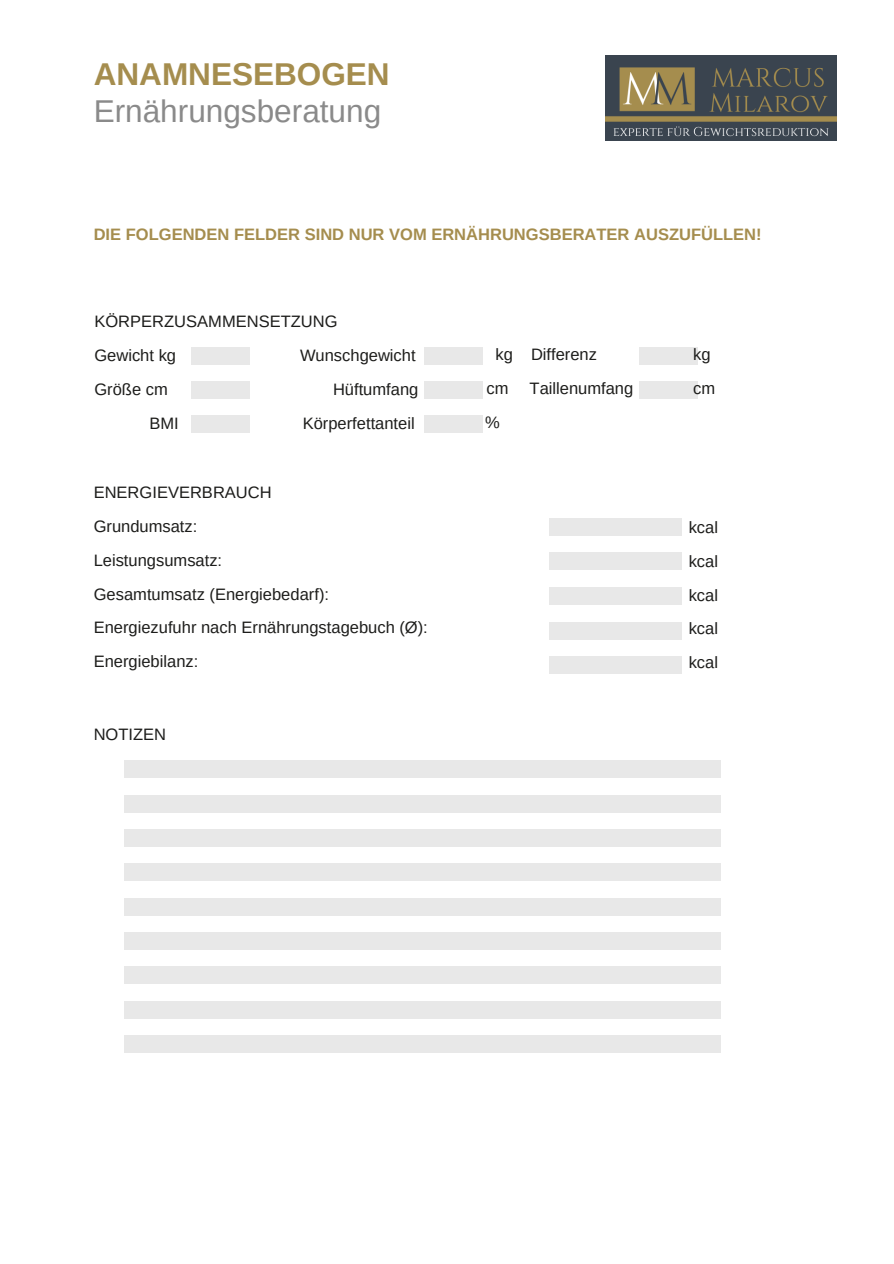
<style>
.page{position:relative;width:894px;height:1264px;background:#fff}
.page>*{position:absolute;margin:0;border:0;box-sizing:border-box;transform-origin:0 0}
.t1{font:31.5px/37.2px "Arimo";color:#8a8a8a}
.t2{font:16.5px/33.8px "Arimo";color:#1d1d1b;text-align:center}
.t3{font:700 16.5px "Arimo";color:#a58d4e}
.s1{font-weight:700;color:#a58d4e}
</style>
<div class="page">
<div style="left:191px;top:347px;width:59px;height:17px;background:#e8e8e8"></div>
<div style="left:191px;top:381px;width:59px;height:17px;background:#e8e8e8"></div>
<div style="left:191px;top:415px;width:59px;height:17px;background:#e8e8e8"></div>
<div style="left:424px;top:347px;width:58px;height:17px;background:#e8e8e8"></div>
<div style="left:424px;top:381px;width:58px;height:17px;background:#e8e8e8"></div>
<div style="left:424px;top:415px;width:58px;height:17px;background:#e8e8e8"></div>
<div style="left:124px;top:760px;width:596px;height:18px;background:#e8e8e8"></div>
<div style="left:124px;top:795px;width:596px;height:17px;background:#e8e8e8"></div>
<div style="left:124px;top:829px;width:596px;height:17px;background:#e8e8e8"></div>
<div style="left:124px;top:863px;width:596px;height:18px;background:#e8e8e8"></div>
<div style="left:124px;top:898px;width:596px;height:17px;background:#e8e8e8"></div>
<div style="left:124px;top:932px;width:596px;height:17px;background:#e8e8e8"></div>
<div style="left:124px;top:966px;width:596px;height:18px;background:#e8e8e8"></div>
<div style="left:124px;top:1001px;width:596px;height:17px;background:#e8e8e8"></div>
<div style="left:124px;top:1035px;width:596px;height:17px;background:#e8e8e8"></div>
<div style="left:548px;top:518px;width:133px;height:17px;background:#e8e8e8"></div>
<div style="left:548px;top:552px;width:133px;height:17px;background:#e8e8e8"></div>
<div style="left:548px;top:587px;width:133px;height:18px;background:#e8e8e8"></div>
<div style="left:548px;top:622px;width:133px;height:17px;background:#e8e8e8"></div>
<div style="left:548px;top:656px;width:133px;height:17px;background:#e8e8e8"></div>
<div style="left:638px;top:347px;width:59px;height:17px;background:#e8e8e8"></div>
<div style="left:638px;top:381px;width:59px;height:17px;background:#e8e8e8"></div>
<img style="left:605px;top:55px;width:230px;height:86px">
<p class="t1" style="left:94px;top:55px;width:297px"><span class="s1">ANAMNESEBOGEN<br></span>Ernährungsberatung</p>
<p class="t3" style="left:94px;top:225px;width:669px">DIE FOLGENDEN FELDER SIND NUR VOM ERNÄHRUNGSBERATER AUSZUFÜLLEN!</p>
<p class="t2" style="left:94px;top:304px;width:244px">KÖRPERZUSAMMENSETZUNG</p>
<p class="t2" style="left:94px;top:338px;width:83px">Gewicht kg</p>
<p class="t2" style="left:300px;top:338px;width:117px">Wunschgewicht</p>
<p class="t2" style="left:94px;top:372px;width:75px">Größe cm</p>
<p class="t2" style="left:333px;top:372px;width:87px">Hüftumfang</p>
<p class="t2" style="left:149px;top:406px;width:31px">BMI</p>
<p class="t2" style="left:302px;top:406px;width:113px">Körperfettanteil</p>
<p class="t2" style="left:94px;top:475px;width:179px">ENERGIEVERBRAUCH</p>
<p class="t2" style="left:94px;top:509px;width:105px">Grundumsatz:</p>
<p class="t2" style="left:94px;top:543px;width:130px">Leistungsumsatz:</p>
<p class="t2" style="left:94px;top:577px;width:237px">Gesamtumsatz (Energiebedarf):</p>
<p class="t2" style="left:94px;top:611px;width:335px">Energiezufuhr nach Ernährungstagebuch (Ø):</p>
<p class="t2" style="left:94px;top:644px;width:106px">Energiebilanz:</p>
<p class="t2" style="left:94px;top:717px;width:74px">NOTIZEN</p>
<p class="t2" style="left:486px;top:338px;width:28px">kg cm</p>
<p class="t2" style="left:485px;top:405px;width:16px">%</p>
<p class="t2" style="left:531px;top:338px;width:68px">Differenz</p>
<p class="t2" style="left:529px;top:371px;width:105px">Taillenumfang</p>
<p class="t2" style="left:693px;top:338px;width:19px">kg</p>
<p class="t2" style="left:693px;top:371px;width:24px">cm</p>
<p class="t2" style="left:688px;top:510px;width:31px;text-align:justify">kcal kcal kcal kcal kcal</p>
</div>
